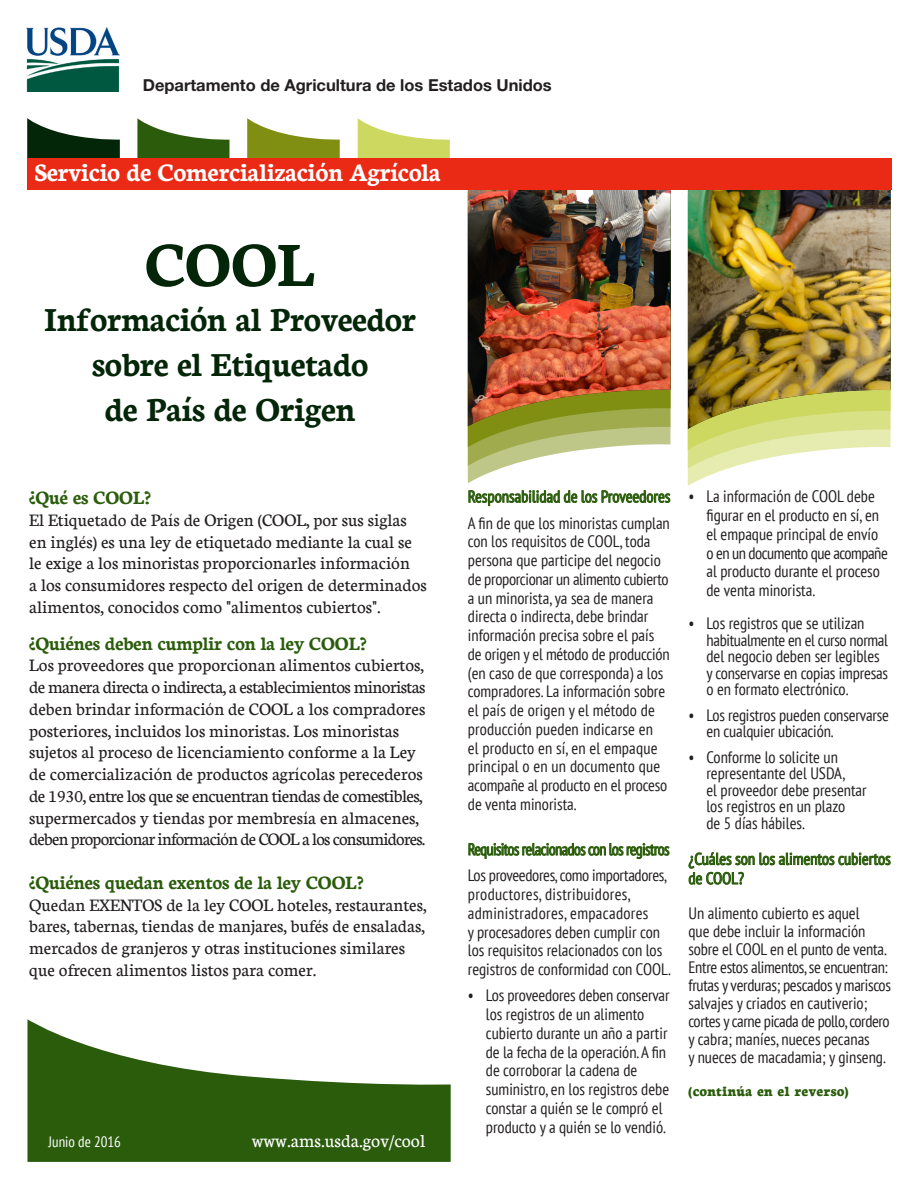
<style>
.page{position:relative;width:918px;height:1188px;background:#fff}
.page>*{position:absolute;margin:0;border:0;box-sizing:border-box;transform-origin:0 0}
.t1{font:700 67.5px "Neuton";color:#042608}
.t2{font:700 36px/45px "Neuton";color:#042608;text-align:center}
.Subtitle{font:700 27px "Neuton";color:#fff}
.Section_Heading{font:700 20.25px "Neuton";color:#2a5c0b}
.Section_Heading-2{font:19.5px "Neuton";color:#fff}
.Section_Heading-3{font:18.75px/21.8px "Neuton";color:#231f20}
.Section_Heading-4{font:condensed 16.5px/18.8px "PT Sans";color:#231f20}
.Section_Text{font:condensed 16.5px/18px "PT Sans";letter-spacing:-.01em;color:#231f20}
.Section_Heading-5{font:condensed 16.5px/19.5px "PT Sans";color:#2a5c0b}
.t3{font:700 16.5px "Helvetica Neue LT Std";color:#231f20}
.Section_Heading-6{font:condensed 16.5px "PT Sans";letter-spacing:-.03em;color:#2a5c0b;scale:.96 1}
.Section_Text-2{font:800 15px "Neuton";color:#2a5c0b}
.Section_Heading-7{font:condensed 15px "PT Sans";color:#fff}
</style>
<div class="page">
<svg style="left:688px;top:469px;width:38px;height:17px"></svg>
<svg style="left:688px;top:450px;width:134px;height:19px"></svg>
<svg style="left:688px;top:429px;width:203px;height:21px;background:#dfe69a"></svg>
<img style="left:688px;top:190px;width:203px;height:239px">
<svg style="left:468px;top:466px;width:39px;height:17px"></svg>
<svg style="left:468px;top:447px;width:138px;height:19px"></svg>
<svg style="left:468px;top:426px;width:202px;height:21px;background:#adb768"></svg>
<svg style="left:137px;top:118px;width:93px;height:40px"></svg>
<svg style="left:27px;top:118px;width:93px;height:40px"></svg>
<svg style="left:247px;top:118px;width:93px;height:40px"></svg>
<svg style="left:358px;top:118px;width:92px;height:40px"></svg>
<img style="left:468px;top:190px;width:203px;height:236px">
<div style="left:27px;top:158px;width:864px;height:32px;background:#ea2a15"></div>
<svg style="left:468px;top:490px;width:203px;height:17px"></svg>
<svg style="left:468px;top:843px;width:202px;height:16px"></svg>
<svg style="left:688px;top:852px;width:203px;height:33px"></svg>
<svg style="left:27px;top:1019px;width:424px;height:143px;fill:#2a5c0b"></svg>
<img style="left:26px;top:27px;width:94px;height:64px">
<p class="t3" style="left:143px;top:75px;width:411px">Departamento de Agricultura de los Estados Unidos</p>
<p class="Subtitle" style="left:35px;top:156px;width:408px">Servicio de Comercialización Agrícola</p>
<p class="t1" style="left:145px;top:221px;width:171px">COOL</p>
<p class="t2" style="left:45px;top:296px;width:373px">Información al Proveedor sobre el Etiquetado<br>de País de Origen</p>
<p class="Section_Heading" style="left:29px;top:485px;width:123px">¿Qué es COOL?</p>
<p class="Section_Heading-3" style="left:29px;top:508px;width:399px">El Etiquetado de País de Origen (COOL, por sus siglas en inglés) es una ley de etiquetado mediante la cual se le exige a los minoristas proporcionarles información<br>a los consumidores respecto del origen de determinados alimentos, conocidos como "alimentos cubiertos".</p>
<p class="Section_Heading" style="left:29px;top:630px;width:339px">¿Quiénes deben cumplir con la ley COOL?</p>
<p class="Section_Heading-3" style="left:29px;top:654px;width:398px">Los proveedores que proporcionan alimentos cubiertos, de manera directa o indirecta, a establecimientos minoristas deben brindar información de COOL a los compradores posteriores, incluidos los minoristas. Los minoristas sujetos al proceso de licenciamiento conforme a la Ley de comercialización de productos agrícolas perecederos de 1930, entre los que se encuentran tiendas de comestibles, supermercados y tiendas por membresía en almacenes, deben proporcionar información de COOL a los consumidores.</p>
<p class="Section_Heading" style="left:29px;top:870px;width:336px">¿Quiénes quedan exentos de la ley COOL?</p>
<p class="Section_Heading-3" style="left:29px;top:893px;width:399px">Quedan EXENTOS de la ley COOL hoteles, restaurantes, bares, tabernas, tiendas de manjares, bufés de ensaladas, mercados de granjeros y otras instituciones similares que ofrecen alimentos listos para comer.</p>
<p class="Section_Heading-7" style="left:49px;top:1132px;width:74px">Junio de 2016</p>
<p class="Section_Heading-2" style="left:252px;top:1130px;width:175px">www.ams.usda.gov/cool</p>
<p class="Section_Heading-5" style="left:468px;top:486px;width:204px">Responsabilidad de los Proveedores</p>
<p class="Section_Heading-4" style="left:468px;top:513px;width:204px">A fin de que los minoristas cumplan con los requisitos de COOL, toda persona que participe del negocio de proporcionar un alimento cubierto a un minorista, ya sea de manera directa o indirecta, debe brindar información precisa sobre el país de origen y el método de producción (en caso de que corresponda) a los compradores. La información sobre el país de origen y el método de producción pueden indicarse en<br>el producto en sí, en el empaque principal o en un documento que acompañe al producto en el proceso de venta minorista.</p>
<p class="Section_Heading-6" style="left:468px;top:839px;width:212px">Requisitos relacionados con los registros</p>
<p class="Section_Heading-4" style="left:468px;top:866px;width:205px">Los proveedores, como importadores, productores, distribuidores, administradores, empacadores<br>y procesadores deben cumplir con los requisitos relacionados con los registros de conformidad con COOL.</p>
<p class="Section_Heading-4" style="left:486px;top:986px;width:185px;text-indent:-18px">• Los proveedores deben conservar los registros de un alimento cubierto durante un año a partir de la fecha de la operación. A fin de corroborar la cadena de suministro, en los registros debe constar a quién se le compró el producto y a quién se lo vendió.</p>
<p class="Section_Heading-4" style="left:706px;top:487px;width:183px;text-indent:-18px">• La información de COOL debe figurar en el producto en sí, en el empaque principal de envío o en un documento que acompañe al producto durante el proceso de venta minorista.</p>
<p class="Section_Heading-4" style="left:706px;top:615px;width:183px;line-height:16.5px;text-indent:-18px">• Los registros que se utilizan habitualmente en el curso normal del negocio deben ser legibles y conservarse en copias impresas o en formato electrónico.</p>
<p class="Section_Heading-4" style="left:706px;top:706px;width:184px;line-height:16.5px;text-indent:-18px">• Los registros pueden conservarse en cualquier ubicación.</p>
<p class="Section_Heading-4" style="left:706px;top:748px;width:162px;line-height:16.5px;text-indent:-18px">• Conforme lo solicite un representante del USDA,<br>el proveedor debe presentar los registros en un plazo<br>de 5 días hábiles.</p>
<p class="Section_Heading-5" style="left:688px;top:849px;width:204px">¿Cuáles son los alimentos cubiertos de COOL?</p>
<p class="Section_Text" style="left:688px;top:903px;width:204px">Un alimento cubierto es aquel<br>que debe incluir la información sobre el COOL en el punto de venta.<br>Entre estos alimentos, se encuentran: frutas y verduras; pescados y mariscos salvajes y criados en cautiverio; cortes y carne picada de pollo, cordero y cabra; maníes, nueces pecanas<br>y nueces de macadamia; y ginseng.</p>
<p class="Section_Text-2" style="left:689px;top:1083px;width:162px">(continúa en el reverso)</p>
</div>
